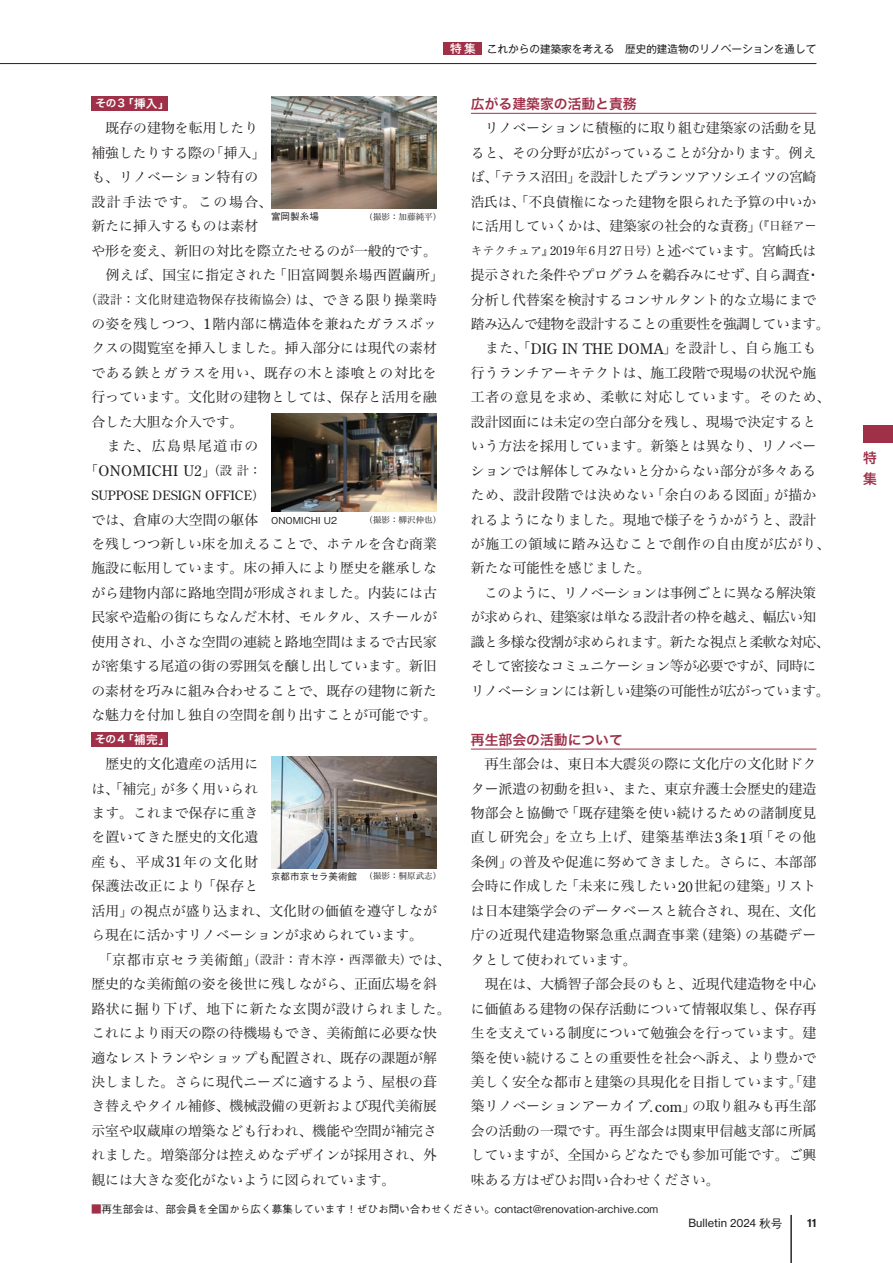
<style>
.page{position:relative;width:893px;height:1263px;background:#fff}
.page>*{position:absolute;margin:0;border:0;box-sizing:border-box;transform-origin:0 0}
.t1{font:14.55px "Century Old Style Std";letter-spacing:.02em;color:#231f20}
.t2{font:13.8px/24.5px "Hira Min Pro W3";color:#231f20}
.t3{font:13.8px "Hira Kaku Pro W6";color:#9f3048}
.t4{font:500 13.8px/21px "UD Shin M Go Pro";color:#9f3048}
.t5{font:12.9px "Century Old Style Std";color:#231f20}
.t6{font:12.15px "Hira Min Pro W3";letter-spacing:.035em;color:#231f20}
.t7{font:11.7px "Hira Min Pro W3";letter-spacing:.01em;color:#231f20}
.t8{font:11.7px "Hira Kaku Pro W6";color:#fff}
.t9{font:11.7px "N Haas Grotesk DS Pro 65 Md";color:#231f20}
.t10{font:11.1px "N Haas Grotesk TX Pro 55 Rg";letter-spacing:.005em;color:#231f20}
.t11{font:500 10.65px "Gothic BBB Pro";color:#231f20}
.t12{font:10.65px "Gothic MB101 Pro";color:#231f20}
.t13{font:500 9.6px "Gothic BBB Pro";color:#231f20}
.t14{font:8.55px "Hira Min Pro W3";color:#231f20}
.s1{font-weight:500;font-size:11.7px;color:#fff}
.s2{font-size:10.65px}
.s3{font-size:13.8px}
.s4{font-family:"Century Old Style Std";font-size:14.55px}
.s5{font-family:"Hira Min Pro W3";font-size:13.8px}
.s6{font-family:"Hira Min Pro W3";font-size:12.15px}
.s7{font-size:12.15px}
.s8{font-family:"Hira Min Pro W3";font-weight:400;font-size:8.55px}
.s9{font-size:11.7px}
.s10{font-family:"Century Old Style Std";font-size:12.3px}
.s11{color:#9f3048}
.s12{font-family:"Gothic BBB Pro";font-weight:500;font-size:11.7px}
</style>
<div class="page">
<div style="left:863px;top:425px;width:30px;height:17px;background:#9f3048"></div>
<hr style="left:791px;top:1215px;width:1px;height:48px;background:#231f20">
<hr style="left:0;top:63px;width:816px;height:1px;background:#231f20">
<div style="left:444px;top:43px;width:38px;height:12px;background:#9f3048"></div>
<div style="left:91px;top:96px;width:77px;height:15px;background:#9f3048"></div>
<div style="left:91px;top:732px;width:77px;height:14px;background:#9f3048"></div>
<hr style="left:471px;top:113px;width:345px;height:1px;background:#9f3048">
<hr style="left:471px;top:749px;width:345px;height:1px;background:#9f3048">
<img style="left:271px;top:97px;width:166px;height:112px">
<img style="left:271px;top:413px;width:166px;height:99px">
<img style="left:271px;top:756px;width:166px;height:112px">
<p class="t12" style="left:450px;top:40px;width:368px"><span class="s1">特集</span> これからの建築家を考える　歴史的建造物のリノベーションを通して</p>
<p class="t8" style="left:95px;top:93px;width:76px"><span class="s2">その3</span>「挿入」</p>
<p class="t2" style="left:91px;top:115px;width:354px">　既存の建物を転用したり<br>補強したりする際の「挿入」<br>も、リノベーション特有の<br>設計手法です。この場合、<br>新たに挿入するものは素材<br>や形を変え、新旧の対比を際立たせるのが一般的です。　例えば、国宝に指定された「旧富岡製糸場西置繭所」</p>
<p class="t6" style="left:85px;top:289px;width:353px">（設計：文化財建造物保存技術協会）<span class="s3">は、できる限り操業時</span></p>
<p class="t2" style="left:91px;top:310px;width:347px">の姿を残しつつ、<span class="s4">1</span>階内部に構造体を兼ねたガラスボックスの閲覧室を挿入しました。挿入部分には現代の素材である鉄とガラスを用い、既存の木と漆喰との対比を行っています。文化財の建物としては、保存と活用を融合した大胆な介入です。<br>　また、広島県尾道市の</p>
<p class="t1" style="left:85px;top:461px;width:178px"><span class="s5">「</span>ONOMICHI U2<span class="s5">」</span><span class="s6">（設計：</span></p>
<p class="t5" style="left:91px;top:487px;width:175px">SUPPOSE DESIGN OFFICE<span class="s6">）</span></p>
<p class="t2" style="left:91px;top:506px;width:347px">では、倉庫の大空間の躯体<br>を残しつつ新しい床を加えることで、ホテルを含む商業施設に転用しています。床の挿入により歴史を継承しながら建物内部に路地空間が形成されました。内装には古民家や造船の街にちなんだ木材、モルタル、スチールが使用され、小さな空間の連続と路地空間はまるで古民家が密集する尾道の街の雰囲気を醸し出しています。新旧の素材を巧みに組み合わせることで、既存の建物に新たな魅力を付加し独自の空間を創り出すことが可能です。</p>
<p class="t8" style="left:95px;top:728px;width:76px"><span class="s2">その4</span>「補完」</p>
<p class="t2" style="left:91px;top:750px;width:361px">　歴史的文化遺産の活用に<br>は、「補完」が多く用いられ<br>ます。これまで保存に重き<br>を置いてきた歴史的文化遺<br>産も、平成<span class="s4">31</span>年の文化財<br>保護法改正により「保存と<br>活用」の視点が盛り込まれ、文化財の価値を遵守しながら現在に活かすリノベーションが求められています。<br>　「京都市京セラ美術館」<span class="s7">（設計：青木淳・西澤徹夫）</span>では、歴史的な美術館の姿を後世に残しながら、正面広場を斜路状に掘り下げ、地下に新たな玄関が設けられました。これにより雨天の際の待機場もでき、美術館に必要な快適なレストランやショップも配置され、既存の課題が解決しました。さらに現代ニーズに適するよう、屋根の葺き替えやタイル補修、機械設備の更新および現代美術展示室や収蔵庫の増築なども行われ、機能や空間が補完されました。増築部分は控えめなデザインが採用され、外観には大きな変化がないように図られています。</p>
<p class="t13" style="left:271px;top:209px;width:49px">富岡製糸場</p>
<p class="t14" style="left:365px;top:209px;width:78px">（撮影：加藤純平）</p>
<p class="t13" style="left:271px;top:512px;width:68px">ONOMICHI U2</p>
<p class="t14" style="left:365px;top:513px;width:78px">（撮影：柳沢伸也）</p>
<p class="t13" style="left:271px;top:868px;width:172px">京都市京セラ美術館 <span class="s8">（撮影：桐原武志）</span></p>
<p class="t3" style="left:471px;top:91px;width:167px">広がる建築家の活動と責務</p>
<p class="t2" style="left:471px;top:115px;width:347px;text-align:justify">　リノベーションに積極的に取り組む建築家の活動を見ると、その分野が広がっていることが分かります。例えば、「テラス沼田」を設計したプランツアソシエイツの宮崎浩氏は、「不良債権になった建物を限られた予算の中いかに活用していくかは、建築家の社会的な責務」<span class="s9">（『日経アー</span></p>
<p class="t7" style="left:471px;top:240px;width:347px">キテクチュア』<span class="s10">2019</span>年<span class="s10">6</span>月<span class="s10">27</span>日号）<span class="s3">と述べています。宮崎氏は</span></p>
<p class="t2" style="left:471px;top:261px;width:361px">提示された条件やプログラムを鵜呑みにせず、自ら調査・分析し代替案を検討するコンサルタント的な立場にまで踏み込んで建物を設計することの重要性を強調しています。　また、「<span class="s4">DIG IN THE DOMA</span>」を設計し、自ら施工も行うランチアーキテクトは、施工段階で現場の状況や施工者の意見を求め、柔軟に対応しています。そのため、設計図面には未定の空白部分を残し、現場で決定するという方法を採用しています。新築とは異なり、リノベーションでは解体してみないと分からない部分が多々あるため、設計段階では決めない「余白のある図面」が描かれるようになりました。現地で様子をうかがうと、設計が施工の領域に踏み込むことで創作の自由度が広がり、新たな可能性を感じました。<br>　このように、リノベーションは事例ごとに異なる解決策が求められ、建築家は単なる設計者の枠を越え、幅広い知識と多様な役割が求められます。新たな視点と柔軟な対応、そして密接なコミュニケーション等が必要ですが、同時にリノベーションには新しい建築の可能性が広がっています。</p>
<p class="t3" style="left:471px;top:727px;width:154px">再生部会の活動について</p>
<p class="t2" style="left:471px;top:750px;width:347px">　再生部会は、東日本大震災の際に文化庁の文化財ドクター派遣の初動を担い、また、東京弁護士会歴史的建造物部会と協働で「既存建築を使い続けるための諸制度見直し研究会」を立ち上げ、建築基準法<span class="s4">3</span>条<span class="s4">1</span>項「その他条例」の普及や促進に努めてきました。さらに、本部部会時に作成した「未来に残したい<span class="s4">20</span>世紀の建築」リストは日本建築学会のデータベースと統合され、現在、文化庁の近現代建造物緊急重点調査事業（建築）の基礎データとして使われています。<br>　現在は、大橋智子部会長のもと、近現代建造物を中心に価値ある建物の保存活動について情報収集し、保存再生を支えている制度について勉強会を行っています。建築を使い続けることの重要性を社会へ訴え、より豊かで美しく安全な都市と建築の具現化を目指しています。「建築リノベーションアーカイブ<span class="s4">. com</span>」の取り組みも再生部会の活動の一環です。再生部会は関東甲信越支部に所属していますが、全国からどなたでも参加可能です。ご興味ある方はぜひお問い合わせください。</p>
<p class="t11" style="left:91px;top:1200px;width:569px"><span class="s11">■</span>再生部会は、部会員を全国から広く募集しています！ぜひお問い合わせください。contact@renovation-archive.com</p>
<p class="t10" style="left:688px;top:1216px;width:95px">Bulletin 2024 <span class="s12">秋号</span></p>
<p class="t9" style="left:807px;top:1216px;width:11px">11</p>
<p class="t4" style="left:863px;top:446px;width:15px">特集</p>
</div>
